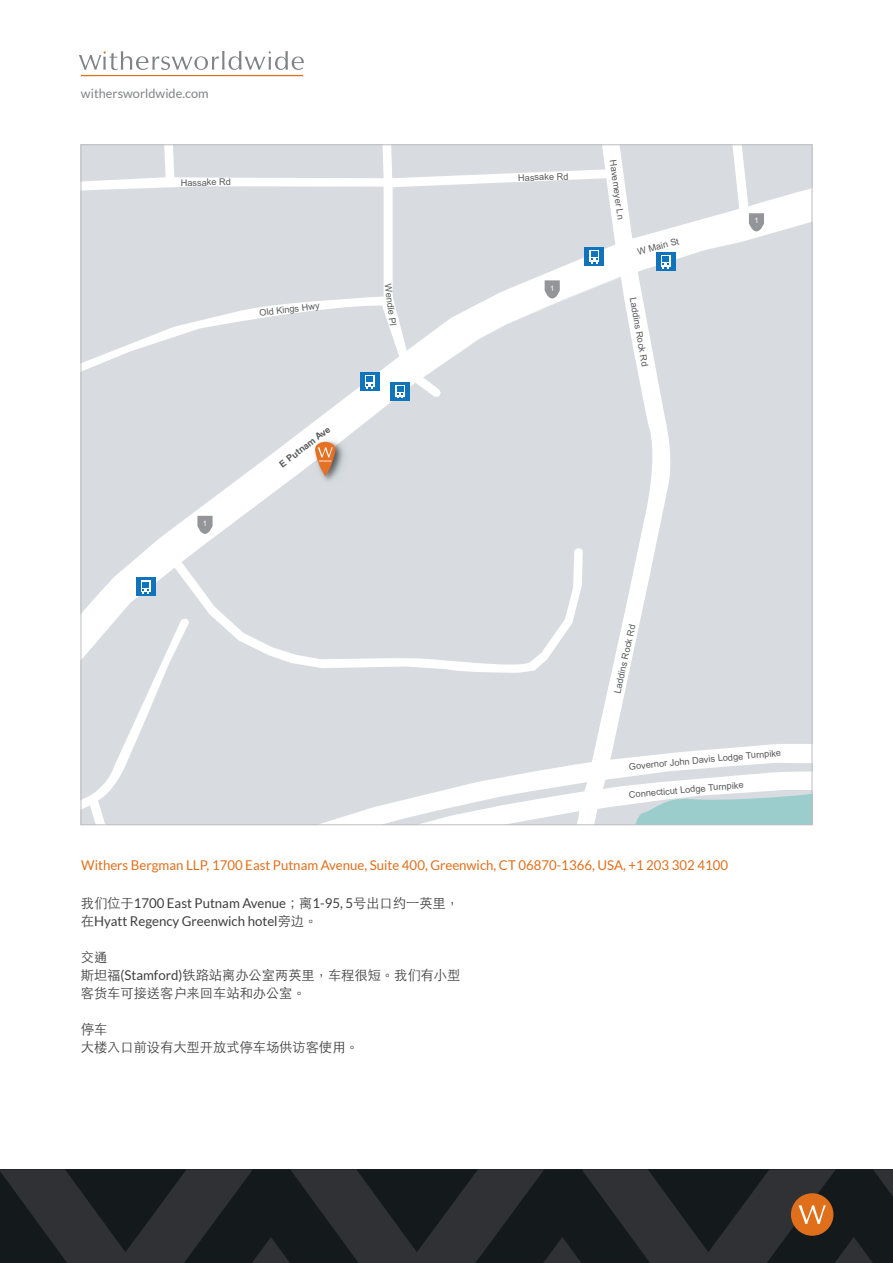
<style>
.page{position:relative;width:893px;height:1263px;background:#fff}
.page>*{position:absolute;margin:0;border:0;box-sizing:border-box;transform-origin:0 0}
.body_text{font:13.5px "Lato";color:#e06f1c}
.chinese_text{font:300 13.5px/18px "ST Heiti TC";color:#3e3e3f}
.chinese_text-2{font:13.5px/18px "Lato";color:#3e3e3f}
.t1{font:12.75px "Lato";color:#808285}
.t2{font:9.3px "Arial";color:#58595b}
.t3{font:700 9.3px "Arial";color:#58595b}
.t4{font:7.5px "Arial";color:#fff}
.s1{font-family:"ST Heiti TC";font-weight:300}
.s2{font-family:"Lato";font-weight:400}
</style>
<div class="page">
<svg style="left:79px;top:51px;width:225px;height:25px"></svg>
<svg style="left:0;top:1169px;width:893px;height:94px;background:#232527"></svg>
<div style="left:399px;top:398px;width:211px;height:364px;background:#d8dbdf"></div>
<svg style="left:610px;top:398px;width:200px;height:362px;background:#dcdee2"></svg>
<svg style="left:83px;top:398px;width:316px;height:364px;background:#dcdfe2"></svg>
<img style="left:310px;top:434px;width:41px;height:53px">
<div style="left:390px;top:382px;width:20px;height:18px;background:#1074bc"></div>
<div style="left:136px;top:577px;width:20px;height:19px;background:#1074bc"></div>
<div style="left:141px;top:580px;width:9px;height:12px;background:#fff"></div>
<svg style="left:142px;top:582px;width:7px;height:12px"></svg>
<svg style="left:83px;top:762px;width:727px;height:61px"></svg>
<svg style="left:83px;top:147px;width:727px;height:251px"></svg>
<svg style="left:197px;top:516px;width:16px;height:18px"></svg>
<div style="left:313px;top:440px;width:30px;height:43px;background:#231f20;opacity:.39"></div>
<svg style="left:314px;top:442px;width:23px;height:34px"></svg>
<h2 class="t1" style="left:81px;top:86px;width:129px">withersworldwide.com</h2>
<p class="t2" style="left:181px;top:177px;width:52px;rotate:-1deg">Hassake Rd</p>
<p class="t4" style="left:203px;top:519px;width:6px">1</p>
<p class="t2" style="left:259px;top:308px;width:62px;rotate:-7deg">Old Kings Hwy</p>
<p class="t3" style="left:277px;top:460px;width:63px;rotate:-38deg">E Putnam Ave</p>
<p class="t2" style="left:393px;top:283px;width:43px;rotate:83deg">Wendle Pl</p>
<p class="t2" style="left:518px;top:173px;width:52px;rotate:-2deg">Hassake Rd</p>
<p class="t4" style="left:550px;top:284px;width:6px">1</p>
<p class="t2" style="left:618px;top:159px;width:61px;rotate:82deg">Havemeyer Ln</p>
<p class="t2" style="left:636px;top:247px;width:44px;rotate:-15deg">W Main St</p>
<p class="t2" style="left:638px;top:296px;width:72px;rotate:80deg">Laddins Rock Rd</p>
<p class="t4" style="left:754px;top:217px;width:6px">1</p>
<p class="t2" style="left:612px;top:692px;width:72px;rotate:-77deg">Laddins Rock Rd</p>
<p class="t2" style="left:628px;top:761px;width:154px;rotate:-5deg">Governor John Davis Lodge Turnpike</p>
<p class="t2" style="left:629px;top:789px;width:116px;rotate:-5deg">Connecticut Lodge Turnpike</p>
<p class="body_text" style="left:81px;top:857px;width:648px">Withers Bergman LLP, 1700 East Putnam Avenue, Suite 400, Greenwich, CT 06870-1366, USA, +1 203 302 4100</p>
<p class="chinese_text-2" style="left:81px;top:894px;width:380px"><span class="s1">我们位于</span>1700 East Putnam Avenue<span class="s1">；离</span>1-95, 5<span class="s1">号出口约一英里，在</span>Hyatt Regency Greenwich hotel<span class="s1">旁边。</span></p>
<p class="chinese_text" style="left:81px;top:947px;width:381px">交通<br>斯坦福<span class="s2">(Stamford)</span>铁路站离办公室两英里，车程很短。我们有小型客货车可接送客户来回车站和办公室。</p>
<p class="chinese_text" style="left:81px;top:1018px;width:279px">停车<br>大楼入口前设有大型开放式停车场供访客使用。</p>
</div>
